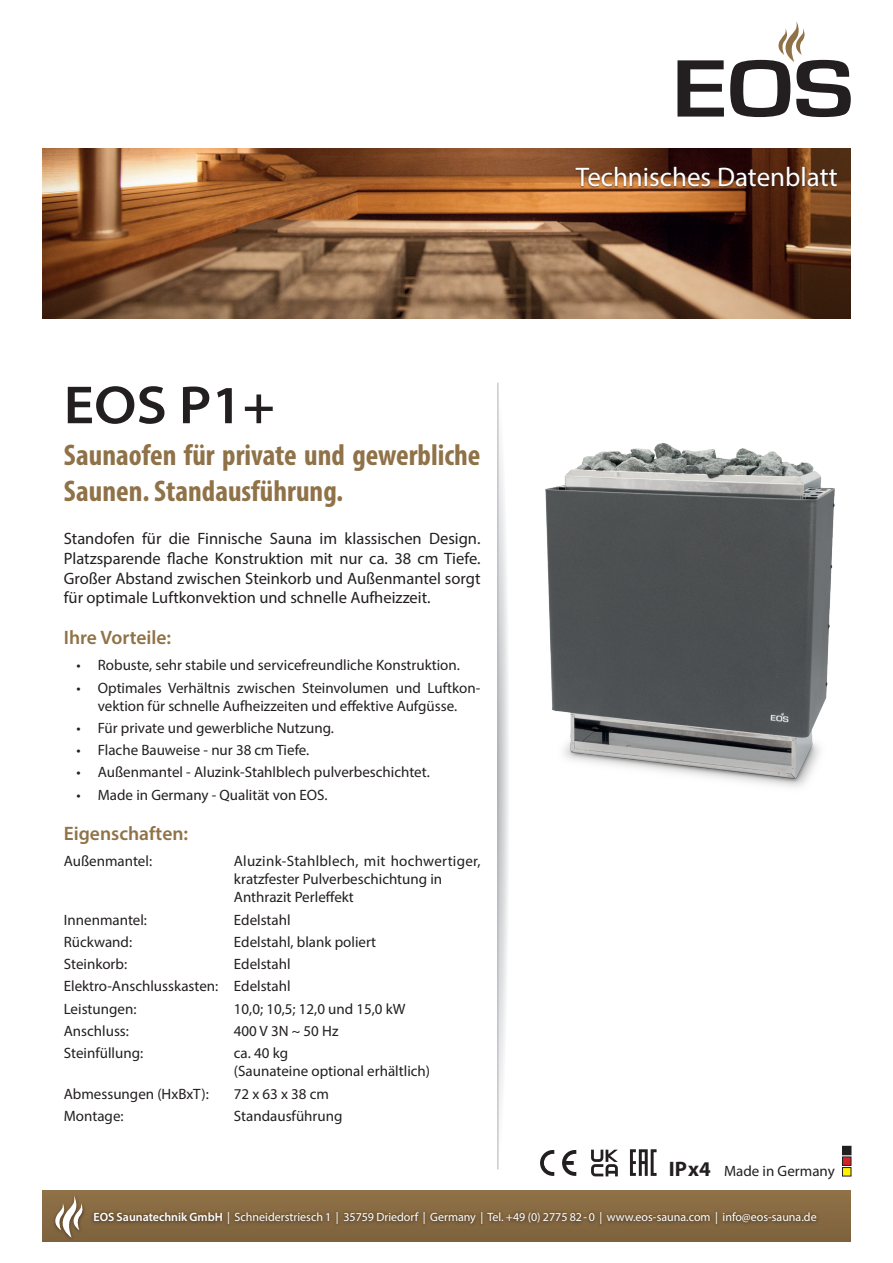
<style>
.page{position:relative;width:893px;height:1263px;background:#fff}
.page>*{position:absolute;margin:0;border:0;box-sizing:border-box;transform-origin:0 0}
.t1{font:600 semi-expanded 54px "Myriad Pro";color:#231f20}
.t2{font:700 condensed 30px/36px "Myriad Pro";color:#907248}
.t3{font:27px "Myriad Pro";color:#fff}
.t4{font:700 21px "Myriad Pro";color:#231f20}
.Fließtest{font:600 19.5px "Myriad Pro";color:#907248}
.Fließtest-2{font:16.5px/19.8px "Myriad Pro";color:#231f20;text-align:justify}
.t5{font:15px/18px "Myriad Pro";color:#231f20;text-align:center}
.t6{font:12px "Myriad Pro";color:#fff}
.s1{font-size:14.25px}
.s2{font-weight:600}
</style>
<div class="page">
<div style="left:43px;top:1191px;width:807px;height:51px;background:#8a6d44"></div>
<svg style="left:677px;top:60px;width:47px;height:57px"></svg>
<svg style="left:730px;top:21px;width:121px;height:96px"></svg>
<img style="left:43px;top:149px;width:807px;height:170px">
<div style="left:90px;top:1208px;width:731px;height:20px;background:#231f20;opacity:.75"></div>
<div style="left:52px;top:1194px;width:34px;height:48px;background:#7e633d"></div>
<svg style="left:53px;top:1195px;width:31px;height:43px"></svg>
<svg style="left:498px;top:383px;width:10px;height:786px"></svg>
<hr style="left:497px;top:383px;width:1px;height:786px;background:#b2b3b7">
<img style="left:545px;top:443px;width:290px;height:344px">
<svg style="left:540px;top:1150px;width:14px;height:26px"></svg>
<svg style="left:562px;top:1150px;width:14px;height:26px"></svg>
<svg style="left:591px;top:1149px;width:27px;height:27px"></svg>
<div style="left:842px;top:1146px;width:9px;height:9px;background:#231f20"></div>
<div style="left:842px;top:1157px;width:9px;height:8px;background:#d1232a"></div>
<div style="left:842px;top:1157px;width:9px;height:8px;border:1px solid #231f20"></div>
<div style="left:842px;top:1167px;width:9px;height:9px;background:#fff101"></div>
<div style="left:842px;top:1167px;width:9px;height:9px;border:1px solid #231f20"></div>
<svg style="left:630px;top:1149px;width:27px;height:27px"></svg>
<div style="left:574px;top:166px;width:265px;height:23px;background:#231f20;opacity:.75"></div>
<p class="t1" style="left:64px;top:370px;width:213px">EOS P1+</p>
<p class="t2" style="left:64px;top:436px;width:418px">Saunaofen für private und gewerbliche<br>Saunen. Standausführung.</p>
<p class="Fließtest-2" style="left:64px;top:528px;width:418px">Standofen für die Finnische Sauna im klassischen Design.<br>Platzsparende flache Konstruktion mit nur ca. 38 cm Tiefe.<br>Großer Abstand zwischen Steinkorb und Außenmantel sorgt für optimale Luftkonvektion und schnelle Aufheizzeit.</p>
<p class="Fließtest" style="left:64px;top:625px;width:109px">Ihre Vorteile:</p>
<p class="t5" style="left:77px;top:656px;width:385px">• Robuste, sehr stabile und servicefreundliche Konstruktion.</p>
<p class="t5" style="left:77px;top:678px;width:405px">• Optimales Verhältnis zwischen Steinvolumen und Luftkon&shy;vektion für schnelle Aufheizzeiten und effektive Aufgüsse.</p>
<p class="t5" style="left:77px;top:718px;width:259px">• Für private und gewerbliche Nutzung.</p>
<p class="t5" style="left:77px;top:741px;width:234px">• Flache Bauweise - nur 38 cm Tiefe.</p>
<p class="t5" style="left:77px;top:763px;width:355px">• Außenmantel - Aluzink-Stahlblech pulverbeschichtet.</p>
<p class="t5" style="left:77px;top:785px;width:253px">• Made in Germany - Qualität von EOS.</p>
<p class="Fließtest" style="left:64px;top:821px;width:126px">Eigenschaften:</p>
<p class="t5" style="left:64px;top:852px;width:90px">Außenmantel:</p>
<p class="t5" style="left:234px;top:852px;width:248px;text-align:left">Aluzink-Stahlblech, mit hochwertiger, kratzfester Pulverbeschichtung in<br>Anthrazit Perleffekt</p>
<p class="t5" style="left:64px;top:910px;width:85px">Innenmantel:</p>
<p class="t5" style="left:234px;top:910px;width:58px">Edelstahl</p>
<p class="t5" style="left:64px;top:933px;width:70px">Rückwand:</p>
<p class="t5" style="left:234px;top:933px;width:144px">Edelstahl, blank poliert</p>
<p class="t5" style="left:64px;top:955px;width:65px">Steinkorb:</p>
<p class="t5" style="left:234px;top:955px;width:58px">Edelstahl</p>
<p class="t5" style="left:64px;top:977px;width:228px">Elektro-Anschlusskasten: Edelstahl</p>
<p class="t5" style="left:64px;top:999px;width:74px">Leistungen:</p>
<p class="t5" style="left:234px;top:999px;width:173px">10,0; 10,5; 12,0 und 15,0 kW</p>
<p class="t5" style="left:64px;top:1022px;width:67px">Anschluss:</p>
<p class="t5" style="left:234px;top:1022px;width:106px">400 V 3N <span class="s1">~</span> 50 Hz</p>
<p class="t5" style="left:64px;top:1044px;width:81px">Steinfüllung:</p>
<p class="t5" style="left:234px;top:1044px;width:56px">ca. 40 kg</p>
<p class="t5" style="left:234px;top:1062px;width:198px">(Saunateine optional erhältlich)</p>
<p class="t5" style="left:64px;top:1084px;width:147px">Abmessungen (HxBxT):</p>
<p class="t5" style="left:234px;top:1084px;width:97px">72 x 63 x 38 cm</p>
<p class="t5" style="left:64px;top:1106px;width:61px">Montage:</p>
<p class="t5" style="left:234px;top:1106px;width:110px">Standausführung</p>
<p class="t3" style="left:576px;top:160px;width:263px">Technisches Datenblatt</p>
<p class="t4" style="left:669px;top:1155px;width:44px">IP x4</p>
<p class="t5" style="left:724px;top:1162px;width:112px">Made in Germany</p>
<p class="t6" style="left:94px;top:1210px;width:725px"><span class="s2">EOS Saunatechnik GmbH</span> | Schneiderstriesch 1 | 35759 Driedorf | Germany | Tel. +49 (0) 2775 82 - 0 | www.eos-sauna.com | info@eos-sauna.de</p>
</div>
